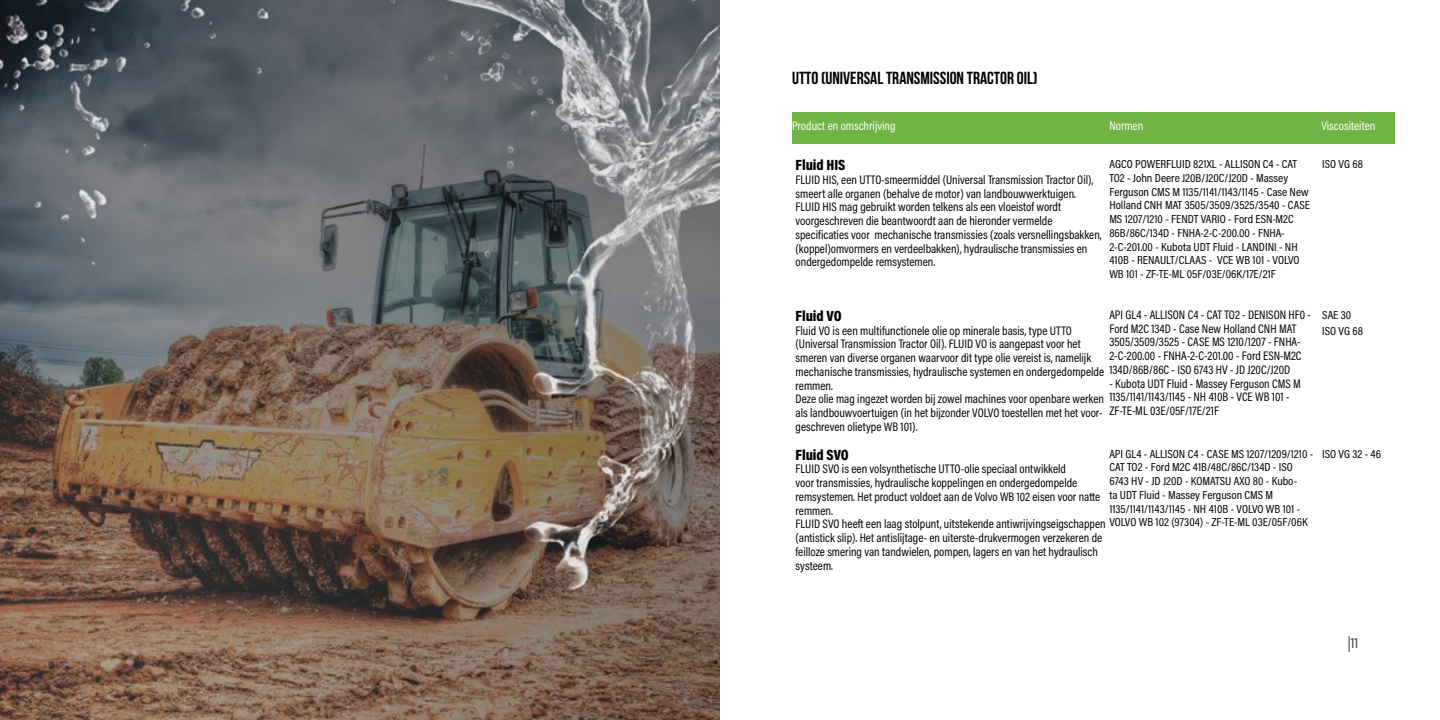
<style>
.page{position:relative;width:1440px;height:720px;background:#fff}
.page>*{position:absolute;margin:0;border:0;box-sizing:border-box;transform-origin:0 0}
.t1{font:17.5px "Bebas Neue";color:#000}
.t2{font:900 15px "Acumin Pro Cond";color:#000}
.t3{font:15px "Acumin Pro Cond";color:#353738}
.t4{font:12.5px/13.8px "Acumin Pro Cond";color:#000}
.t5{font:12.5px "Acumin Pro Cond";color:#fff}
.t6{font:11.75px/13.8px "Acumin Pro Cond";color:#000;scale:1.06 1}
</style>
<div class="page">
<img style="left:0;top:0;width:720px;height:720px">
<div style="left:792px;top:112px;width:603px;height:31px;background:#6fb444"></div>
<h1 class="t1" style="left:792px;top:68px;width:247px">UTTO (UNIVERSAL TRANSMISSION TRACTOR OIL)</h1>
<p class="t5" style="left:792px;top:118px;width:105px">Product en omschrijving</p>
<p class="t5" style="left:1109px;top:118px;width:35px">Normen</p>
<p class="t5" style="left:1321px;top:118px;width:56px">Viscositeiten</p>
<p class="t2" style="left:796px;top:155px;width:51px">Fluid HIS</p>
<p class="t4" style="left:796px;top:172px;width:308px">FLUID HIS, een UTTO-smeermiddel (Universal Transmission Tractor Oil), smeert alle organen (behalve de motor) van landbouwwerktuigen.<br>FLUID HIS mag gebruikt worden telkens als een vloeistof wordt voorgeschreven die beantwoordt aan de hieronder vermelde specificaties voor mechanische transmissies (zoals versnellingsbakken, (koppel)omvormers en verdeelbakken), hydraulische transmissies en ondergedompelde remsystemen.</p>
<p class="t6" style="left:1109px;top:157px;width:191px">AGCO POWERFLUID 821XL - ALLISON C4 - CAT TO2 - John Deere J20B/J20C/J20D - Massey Ferguson CMS M 1135/1141/1143/1145 - Case New Holland CNH MAT 3505/3509/3525/3540 - CASE MS 1207/1210 - FENDT VARIO - Ford ESN-M2C 86B/86C/134D - FNHA-2-C-200.00 - FNHA-2-C-201.00 - Kubota UDT Fluid - LANDINI - NH 410B - RENAULT/CLAAS - VCE WB 101 - VOLVO WB 101 - ZF-TE-ML 05F/03E/06K/17E/21F</p>
<p class="t6" style="left:1322px;top:157px;width:40px">ISO VG 68</p>
<p class="t2" style="left:796px;top:306px;width:48px">Fluid VO</p>
<p class="t4" style="left:796px;top:323px;width:310px">Fluid VO is een multifunctionele olie op minerale basis, type UTTO (Universal Transmission Tractor Oil). FLUID VO is aangepast voor het smeren van diverse organen waarvoor dit type olie vereist is, namelijk mechanische transmissies, hydraulische systemen en ondergedompelde remmen.<br>Deze olie mag ingezet worden bij zowel machines voor openbare werken als landbouwvoertuigen (in het bijzonder VOLVO toestellen met het voor&shy;geschreven olietype WB 101).</p>
<p class="t4" style="left:1109px;top:308px;width:203px">API GL4 - ALLISON C4 - CAT TO2 - DENISON HF0 - Ford M2C 134D - Case New Holland CNH MAT 3505/3509/3525 - CASE MS 1210/1207 - FNHA-2-C-200.00 - FNHA-2-C-201.00 - Ford ESN-M2C 134D/86B/86C - ISO 6743 HV - JD J20C/J20D</p>
<p class="t4" style="left:1109px;top:376px;width:193px">- Kubota UDT Fluid - Massey Ferguson CMS M<br>1135/1141/1143/1145 - NH 410B - VCE WB 101 -<br>ZF-TE-ML 03E/05F/17E/21F</p>
<p class="t6" style="left:1322px;top:307px;width:40px;line-height:16.2px">SAE 30<br>ISO VG 68</p>
<p class="t2" style="left:796px;top:445px;width:55px">Fluid SVO</p>
<p class="t4" style="left:796px;top:462px;width:312px">FLUID SVO is een volsynthetische UTTO-olie speciaal ontwikkeld<br>voor transmissies, hydraulische koppelingen en ondergedompelde remsystemen. Het product voldoet aan de Volvo WB 102 eisen voor natte remmen.<br>FLUID SVO heeft een laag stolpunt, uitstekende antiwrijvingseigschappen (antistick slip). Het antislijtage- en uiterste-drukvermogen verzekeren de feilloze smering van tandwielen, pompen, lagers en van het hydraulisch systeem.</p>
<p class="t6" style="left:1109px;top:447px;width:194px">API GL4 - ALLISON C4 - CASE MS 1207/1209/1210 - CAT TO2 - Ford M2C 41B/48C/86C/134D - ISO 6743 HV - JD J20D - KOMATSU AXO 80 - Kubo-<br>ta UDT Fluid - Massey Ferguson CMS M 1135/1141/1143/1145 - NH 410B - VOLVO WB 101 - VOLVO WB 102 (97304) - ZF-TE-ML 03E/05F/06K</p>
<p class="t6" style="left:1322px;top:447px;width:57px">ISO VG 32 - 46</p>
<p class="t3" style="left:1348px;top:633px;width:12px">|11</p>
</div>
